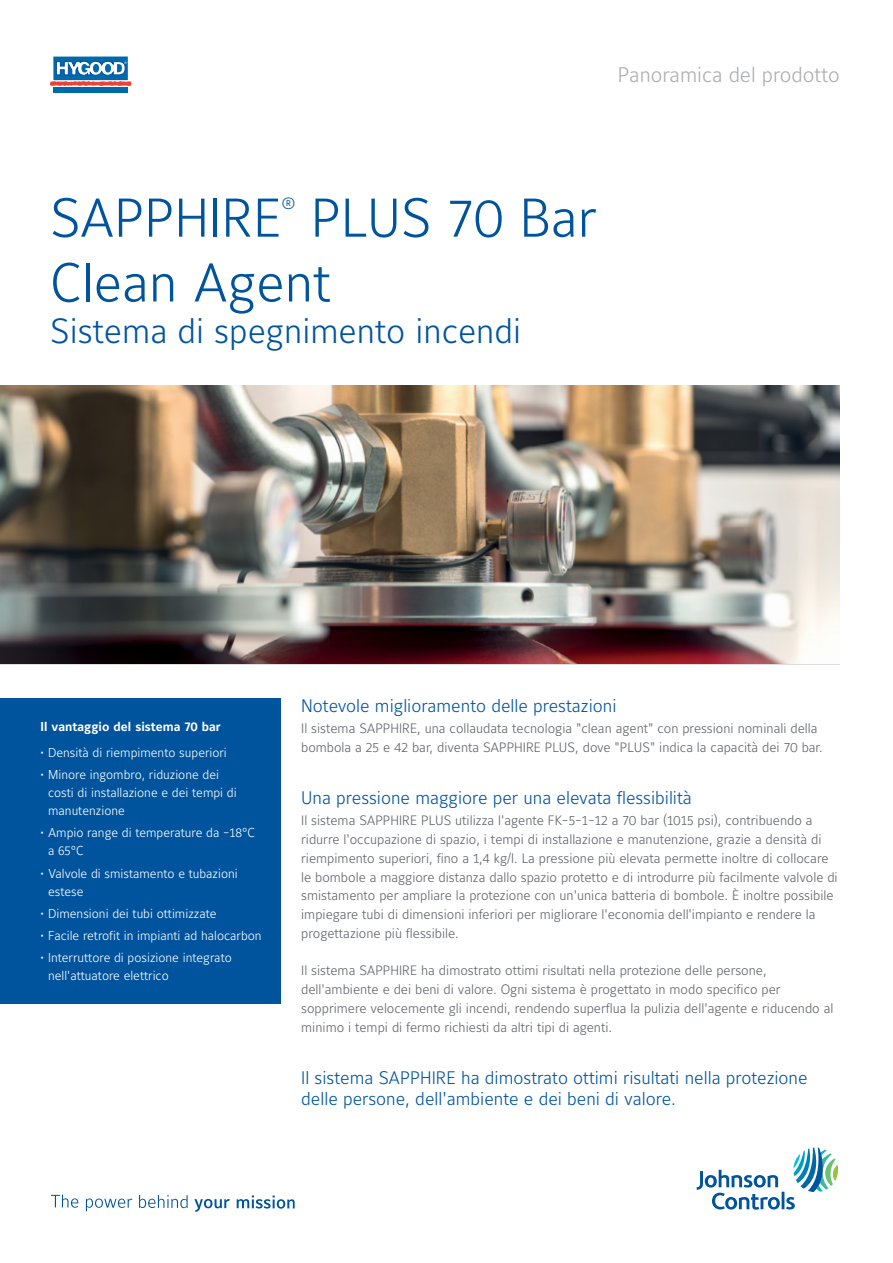
<style>
.page{position:relative;width:893px;height:1263px;background:#fff}
.page>*{position:absolute;margin:0;border:0;box-sizing:border-box;transform-origin:0 0}
.t1{font:300 54px/64.8px "Maurea Jci Lf ML";color:#00549e}
.t2{font:300 34.5px "Maurea Jci Lf ML";color:#00549e}
.t3{font:300 21px "Maurea Jci Lf ML";color:#abadb0}
.t4{font:300 18px/21px "Maurea Jci Lf ML";color:#00549e}
.t5{font:300 16.65px "Maurea Jci Lf ML";color:#00549e}
.t6{font:300 13.5px/18.8px "Maurea Jci Lf ML";color:#5f636a}
.t7{font:300 12.75px/18px "Maurea Jci Lf ML";color:#fff}
.t8{font:700 12.75px "Maurea Jci Lf ML";color:#fff}
</style>
<div class="page">
<svg style="left:696px;top:1147px;width:142px;height:63px"></svg>
<svg style="left:51px;top:1194px;width:27px;height:14px"></svg>
<svg style="left:86px;top:1198px;width:46px;height:13px"></svg>
<svg style="left:139px;top:1195px;width:49px;height:13px"></svg>
<svg style="left:194px;top:1199px;width:36px;height:13px"></svg>
<svg style="left:237px;top:1195px;width:58px;height:14px"></svg>
<img style="left:0;top:385px;width:839px;height:279px">
<div style="left:0;top:698px;width:281px;height:306px;background:#00549e"></div>
<div style="left:53px;top:87px;width:75px;height:5px;background:#0069aa"></div>
<div style="left:53px;top:57px;width:75px;height:23px;background:#0069aa"></div>
<svg style="left:50px;top:81px;width:81px;height:5px"></svg>
<svg style="left:56px;top:61px;width:71px;height:14px"></svg>
<h3 class="t3" style="left:618px;top:62px;width:223px">Panoramica del prodotto</h3>
<h1 class="t1" style="left:50px;top:184px;width:233px">SAPPHIRE</h1>
<p class="t5" style="left:282px;top:193px;width:15px">®</p>
<h1 class="t1" style="left:50px;top:184px;width:548px;text-indent:261px">PLUS 70 Bar<br>Clean Agent</h1>
<h2 class="t2" style="left:50px;top:310px;width:472px">Sistema di spegnimento incendi</h2>
<p class="t8" style="left:41px;top:719px;width:182px">Il vantaggio del sistema 70 bar</p>
<p class="t7" style="left:41px;top:743px;width:188px">• Densità di riempimento superiori</p>
<p class="t7" style="left:48px;top:765px;width:190px;text-indent:-7px">• Minore ingombro, riduzione dei costi di installazione e dei tempi di manutenzione</p>
<p class="t7" style="left:48px;top:824px;width:208px;text-indent:-7px">• Ampio range di temperature da -18°C a 65°C</p>
<p class="t7" style="left:48px;top:864px;width:191px;text-indent:-7px">• Valvole di smistamento e tubazioni estese</p>
<p class="t7" style="left:41px;top:904px;width:177px">• Dimensioni dei tubi ottimizzate</p>
<p class="t7" style="left:41px;top:926px;width:223px">• Facile retrofit in impianti ad halocarbon</p>
<p class="t7" style="left:48px;top:949px;width:185px;text-indent:-7px">• Interruttore di posizione integrato nell'attuatore elettrico</p>
<h3 class="t4" style="left:301px;top:695px;width:317px">Notevole miglioramento delle prestazioni</h3>
<p class="t6" style="left:301px;top:719px;width:523px">Il sistema SAPPHIRE, una collaudata tecnologia "clean agent" con pressioni nominali della bombola a 25 e 42 bar, diventa SAPPHIRE PLUS, dove "PLUS" indica la capacità dei 70 bar.</p>
<h3 class="t4" style="left:301px;top:787px;width:392px">Una pressione maggiore per una elevata flessibilità</h3>
<p class="t6" style="left:301px;top:811px;width:538px">Il sistema SAPPHIRE PLUS utilizza l'agente FK-5-1-12 a 70 bar (1015 psi), contribuendo a ridurre l'occupazione di spazio, i tempi di installazione e manutenzione, grazie a densità di riempimento superiori, fino a 1,4 kg/l. La pressione più elevata permette inoltre di collocare le bombole a maggiore distanza dallo spazio protetto e di introdurre più facilmente valvole di smistamento per ampliare la protezione con un'unica batteria di bombole. È inoltre possibile impiegare tubi di dimensioni inferiori per migliorare l'economia dell'impianto e rendere la progettazione più flessibile.</p>
<p class="t6" style="left:301px;top:961px;width:534px">Il sistema SAPPHIRE ha dimostrato ottimi risultati nella protezione delle persone, dell'ambiente e dei beni di valore. Ogni sistema è progettato in modo specifico per sopprimere velocemente gli incendi, rendendo superflua la pulizia dell'agente e riducendo al minimo i tempi di fermo richiesti da altri tipi di agenti.</p>
<h3 class="t4" style="left:301px;top:1067px;width:508px">Il sistema SAPPHIRE ha dimostrato ottimi risultati nella protezione delle persone, dell'ambiente e dei beni di valore.</h3>
</div>
